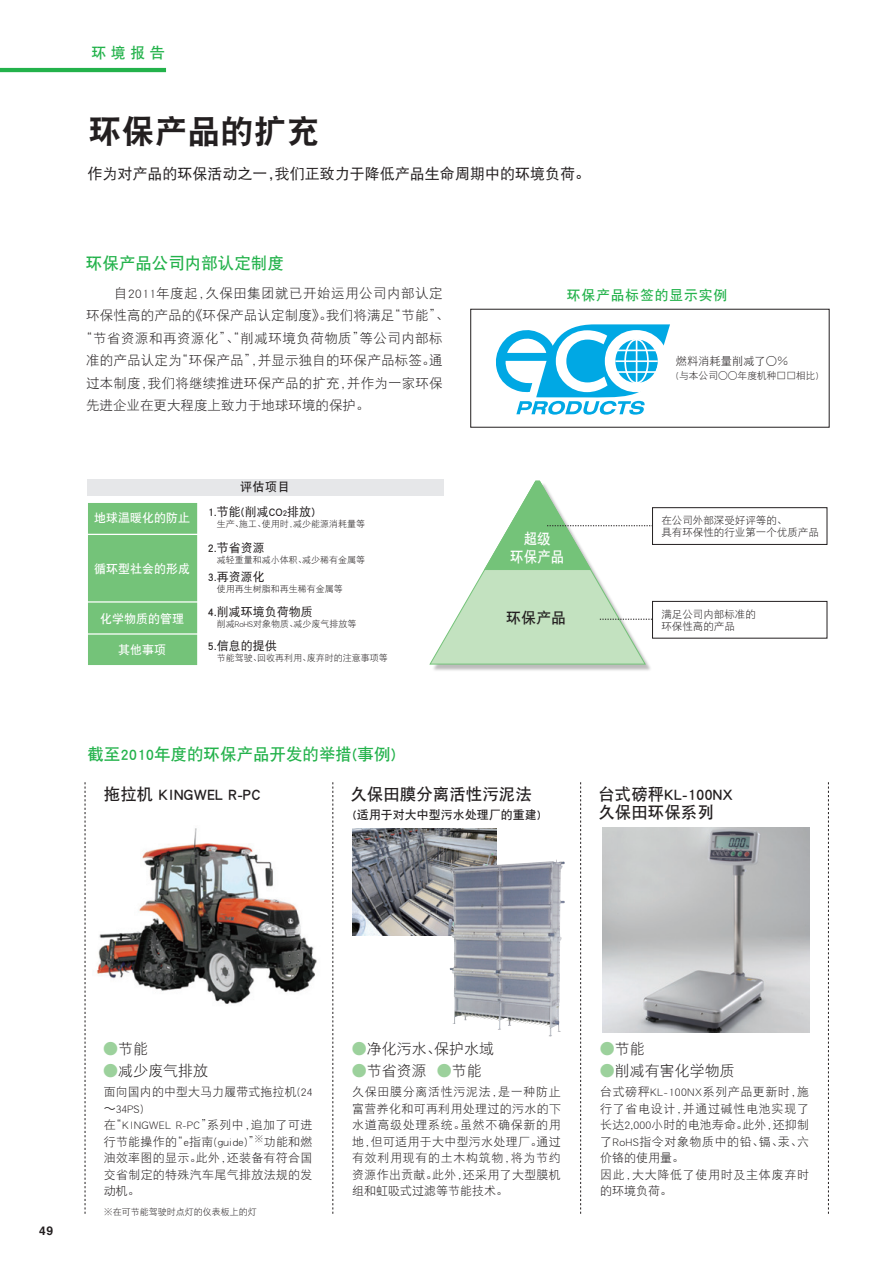
<style>
.page{position:relative;width:893px;height:1263px;background:#fff}
.page>*{position:absolute;margin:0;border:0;box-sizing:border-box;transform-origin:0 0}
.t1{font:33px "DFP Hei W9 G Bpc EUC H";color:#231f20}
.t2{font:16.5px/18px "DFP Hei W7 G Bpc EUC H";color:#231f20}
.t3{font:16.5px "DFP Hei W7 G Bpc EUC H";color:#23b24b}
.t4{font:15px "DFP Hei W3 G Bpc EUC H";color:#231f20}
.t5{font:15px "DFP Hei W5 G Bpc EUC H";color:#231f20}
.t6{font:15px/18px "DFP Hei W7 G Bpc EUC H";color:#fff;text-align:center;scale:.9 1}
.t7{font:15px "DFP Hei W7 G Bpc EUC H";color:#23b24b}
.t8{font:15px "DFP Hei W7 G Bpc EUC H";color:#231f20}
.t9{font:13.8px "DFP Hei W7 G Bpc EUC H";letter-spacing:.06em;color:#23b24b}
.t10{font:13.5px "DFP Hei W3 G Bpc EUC H";letter-spacing:.015em;color:#231f20}
.t11{font:13.5px "DFP Hei W3 G Bpc EUC H";letter-spacing:.035em;color:#231f20}
.t12{font:12px/16.5px "DFP Hei W3 G Bpc EUC H";letter-spacing:.025em;color:#231f20}
.t13{font:12px/16.5px "DFP Hei W3 G Bpc EUC H";letter-spacing:.045em;color:#231f20}
.t14{font:12px "DFP Hei W5 G Bpc EUC H";color:#231f20}
.t15{font:12px "DFP Hei W7 G Bpc EUC H";color:#fff}
.t16{font:12px "DFP Hei W7 G Bpc EUC H";color:#231f20}
.t17{font:700 12px "Helvetica";color:#231f20}
.t18{font:11.25px "DFP Hei W3 G Bpc EUC H";color:#231f20}
.t19{font:10.5px/12px "DFP Hei W3 G Bpc EUC H";color:#231f20}
.t20{font:9.75px "DFP Hei W3 G Bpc EUC H";color:#231f20}
.t21{font:9px "DFP Hei W3 G Bpc EUC H";color:#231f20}
.s1{font-size:9px}
.s2{color:#9cd19c}
.s3{font-family:"Hira Kaku Pro W3"}
</style>
<div class="page">
<img style="left:433px;top:600px;width:221px;height:71px">
<img style="left:353px;top:829px;width:144px;height:106px">
<img style="left:96px;top:828px;width:221px;height:176px">
<hr style="left:0;top:68px;width:166px;height:4px;background:#23b24b">
<div style="left:652px;top:507px;width:175px;height:38px;border:1px solid #231f20"></div>
<div style="left:652px;top:601px;width:175px;height:37px;border:1px solid #231f20"></div>
<svg style="left:429px;top:481px;width:223px;height:184px"></svg>
<div style="left:87px;top:478px;width:357px;height:17px;background:#e6e7e9"></div>
<div style="left:87px;top:502px;width:111px;height:163px;background:#74c379"></div>
<div style="left:87px;top:502px;width:111px;height:164px;border:1px solid #fff"></div>
<svg style="left:85px;top:782px;width:1px;height:432px"></svg>
<svg style="left:333px;top:782px;width:1px;height:432px"></svg>
<svg style="left:580px;top:782px;width:1px;height:432px"></svg>
<svg style="left:828px;top:782px;width:1px;height:432px"></svg>
<img style="left:602px;top:828px;width:207px;height:204px">
<hr style="left:86px;top:534px;width:113px;height:1px;background:#fff">
<hr style="left:86px;top:601px;width:113px;height:2px;background:#fff">
<hr style="left:85px;top:633px;width:114px;height:2px;background:#fff">
<img style="left:450px;top:860px;width:106px;height:164px">
<svg style="left:496px;top:324px;width:174px;height:91px"></svg>
<p class="t7" style="left:91px;top:45px;width:75px">环境报告</p>
<p class="t1" style="left:89px;top:114px;width:232px">环保产品的扩充</p>
<p class="t5" style="left:87px;top:166px;width:504px">作为对产品的环保活动之一，我们正致力于降低产品生命周期中的环境负荷。</p>
<p class="t3" style="left:86px;top:255px;width:199px">环保产品公司内部认定制度</p>
<p class="t11" style="left:86px;top:286px;width:358px">　　自2011年度起，久保田集团就已开始运用公司内部认定</p>
<p class="t10" style="left:86px;top:309px;width:365px">环保性高的产品的《环保产品认定制度》。我们将满足“节能”、</p>
<p class="t11" style="left:79px;top:331px;width:365px">“节省资源和再资源化”、“削减环境负荷物质”等公司内部标</p>
<p class="t10" style="left:86px;top:354px;width:358px">准的产品认定为“环保产品”，并显示独自的环保产品标签。通</p>
<p class="t10" style="left:86px;top:376px;width:358px">过本制度，我们将继续推进环保产品的扩充，并作为一家环保</p>
<p class="t10" style="left:86px;top:399px;width:285px">先进企业在更大程度上致力于地球环境的保护。</p>
<p class="t15" style="left:94px;top:512px;width:97px">地球温暖化的防止</p>
<p class="t15" style="left:94px;top:562px;width:97px">循环型社会的形成</p>
<p class="t15" style="left:100px;top:613px;width:85px">化学物质的管理</p>
<p class="t15" style="left:118px;top:644px;width:49px">其他事项</p>
<p class="t16" style="left:240px;top:481px;width:51px">评估项目</p>
<p class="t14" style="left:208px;top:505px;width:109px">1.节能(削减CO<span class="s1">2</span>排放)</p>
<p class="t21" style="left:217px;top:519px;width:150px">生产、施工、使用时，减少能源消耗量等</p>
<p class="t14" style="left:208px;top:541px;width:59px">2.节省资源</p>
<p class="t21" style="left:217px;top:555px;width:150px">减轻重量和减小体积、减少稀有金属等</p>
<p class="t14" style="left:208px;top:571px;width:59px">3.再资源化</p>
<p class="t21" style="left:217px;top:584px;width:127px">使用再生树脂和再生稀有金属等</p>
<p class="t14" style="left:208px;top:605px;width:107px">4.削减环境负荷物质</p>
<p class="t21" style="left:217px;top:619px;width:141px">削减RoHS对象物质、减少废气排放等</p>
<p class="t14" style="left:208px;top:639px;width:71px">5.信息的提供</p>
<p class="t21" style="left:217px;top:653px;width:172px">节能驾驶、回收再利用、废弃时的注意事项等</p>
<p class="t3" style="left:87px;top:746px;width:310px">截至2010年度的环保产品开发的举措(事例)</p>
<p class="t9" style="left:567px;top:288px;width:162px">环保产品标签的显示实例</p>
<p class="t6" style="left:510px;top:530px;width:61px">超级<br>环保产品</p>
<p class="t18" style="left:676px;top:356px;width:114px">燃料消耗量削减了○％</p>
<p class="t20" style="left:676px;top:370px;width:144px">(与本公司○○年度机种□□相比)</p>
<p class="t19" style="left:661px;top:514px;width:159px">在公司外部深受好评等的、<br>具有环保性的行业第一个优质产品</p>
<p class="t8" style="left:506px;top:610px;width:61px">环保产品</p>
<p class="t19" style="left:661px;top:608px;width:96px">满足公司内部标准的环保性高的产品</p>
<p class="t2" style="left:104px;top:785px;width:158px">拖拉机 KINGWEL R-PC</p>
<p class="t2" style="left:350px;top:785px;width:183px">久保田膜分离活性污泥法</p>
<p class="t16" style="left:353px;top:809px;width:189px">(适用于对大中型污水处理厂的重建)</p>
<p class="t2" style="left:598px;top:785px;width:136px">台式磅秤KL-100NX久保田环保系列</p>
<p class="t17" style="left:39px;top:1221px;width:16px">49</p>
<p class="t4" style="left:103px;top:1041px;width:46px"><span class="s2">●</span>节能</p>
<p class="t4" style="left:103px;top:1063px;width:106px"><span class="s2">●</span>减少废气排放</p>
<p class="t4" style="left:352px;top:1041px;width:144px"><span class="s2">●</span>净化污水、保护水域</p>
<p class="t4" style="left:352px;top:1063px;width:131px"><span class="s2">●</span>节省资源 <span class="s2">●</span>节能</p>
<p class="t4" style="left:600px;top:1041px;width:46px"><span class="s2">●</span>节能</p>
<p class="t4" style="left:600px;top:1063px;width:136px"><span class="s2">●</span>削减有害化学物质</p>
<p class="t12" style="left:104px;top:1083px;width:210px">面向国内的中型大马力履带式拖拉机(24<span class="s3">～</span>34PS)<br>在“KINGWEL R-PC”系列中，追加了可进行节能操作的“e指南(guide)”<sup>※</sup>功能和燃油效率图的显示。此外，还装备有符合国交省制定的特殊汽车尾气排放法规的发动机。</p>
<p class="t12" style="left:352px;top:1083px;width:210px;text-align:justify">久保田膜分离活性污泥法，是一种防止富营养化和可再利用处理过的污水的下水道高级处理系统。虽然不确保新的用地，但可适用于大中型污水处理厂。通过有效利用现有的土木构筑物，将为节约资源作出贡献。此外，还采用了大型膜机组和虹吸式过滤等节能技术。</p>
<p class="t13" style="left:600px;top:1083px;width:210px">台式磅秤KL-100NX系列产品更新时，施行了省电设计，并通过碱性电池实现了长达2,000小时的电池寿命。此外，还抑制了RoHS指令对象物质中的铅、镉、汞、六价铬的使用量。<br>因此，大大降低了使用时及主体废弃时的环境负荷。</p>
<p class="t21" style="left:104px;top:1207px;width:154px">※在可节能驾驶时点灯的仪表板上的灯</p>
</div>
